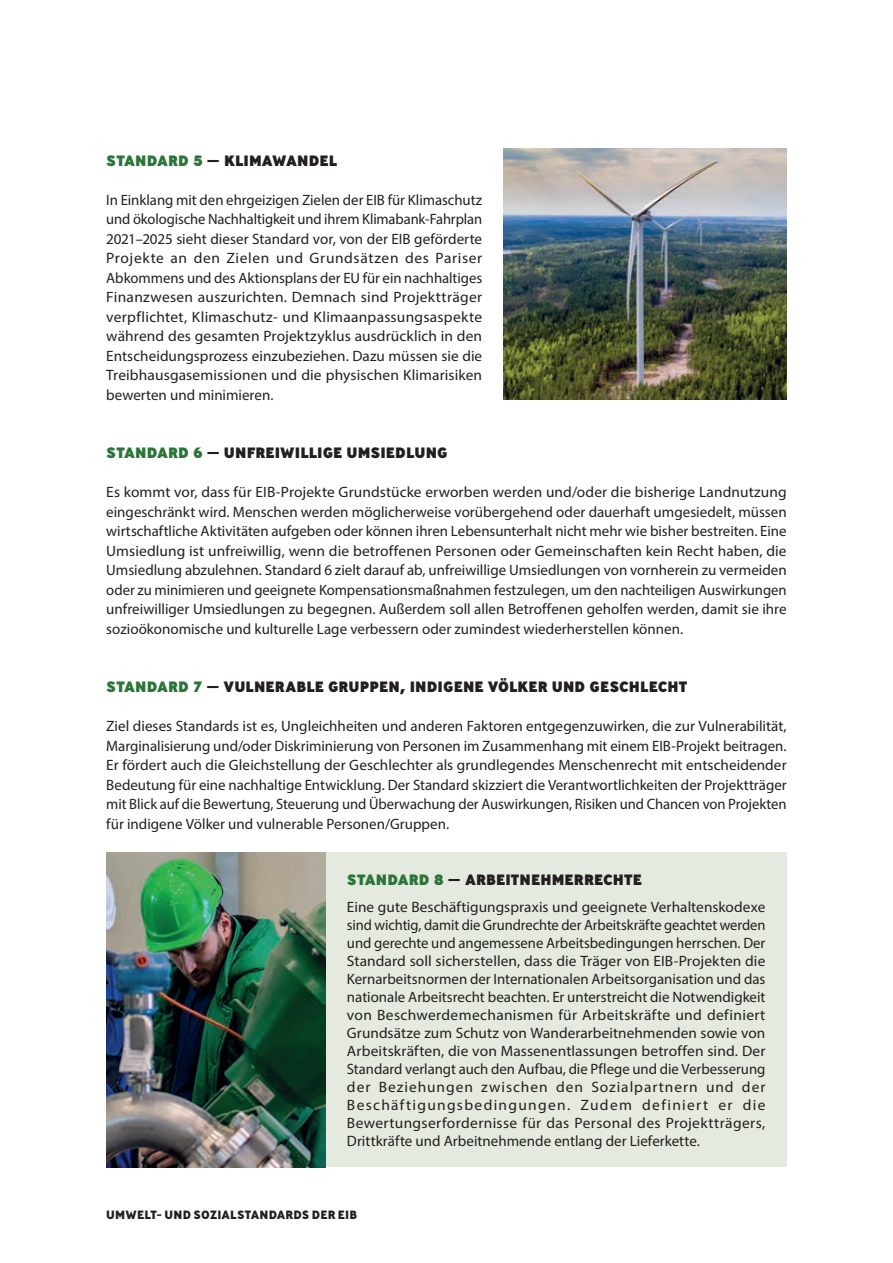
<style>
.page{position:relative;width:893px;height:1263px;background:#fff}
.page>*{position:absolute;margin:0;border:0;box-sizing:border-box;transform-origin:0 0}
.Txt_courant{font:15px/19.5px "Myriad Pro";color:#231f20;text-align:justify}
.Sous-titre{font:800 15px "Ministry";letter-spacing:.01em;color:#231f20}
.t1{font:800 12px "Ministry";letter-spacing:.01em;color:#231f20}
.s1{color:#2c7539}
</style>
<div class="page">
<img style="left:503px;top:149px;width:284px;height:251px">
<img style="left:106px;top:853px;width:220px;height:314px">
<div style="left:326px;top:853px;width:461px;height:314px;background:#e5eae0"></div>
<p class="Sous-titre" style="left:106px;top:150px;width:232px"><span class="s1">STANDARD 5</span> — KLIMAWANDEL</p>
<p class="Txt_courant" style="left:106px;top:190px;width:377px">In Einklang mit den ehrgeizigen Zielen der EIB für Klimaschutz und ökologische Nachhaltigkeit und ihrem Klimabank-Fahrplan 2021–2025 sieht dieser Standard vor, von der EIB geförderte Projekte an den Zielen und Grundsätzen des Pariser Abkommens und des Aktionsplans der EU für ein nachhaltiges Finanzwesen auszurichten. Demnach sind Projektträger verpflichtet, Klimaschutz- und Klimaanpassungsaspekte während des gesamten Projektzyklus ausdrücklich in den Entscheidungsprozess einzubeziehen. Dazu müssen sie die Treibhausgasemissionen und die physischen Klimarisiken bewerten und minimieren.</p>
<p class="Sous-titre" style="left:106px;top:443px;width:343px"><span class="s1">STANDARD 6</span> — UNFREIWILLIGE UMSIEDLUNG</p>
<p class="Txt_courant" style="left:106px;top:482px;width:682px">Es kommt vor, dass für EIB-Projekte Grundstücke erworben werden und/oder die bisherige Landnutzung eingeschränkt wird. Menschen werden möglicherweise vorübergehend oder dauerhaft umgesiedelt, müssen wirtschaftliche Aktivitäten aufgeben oder können ihren Lebensunterhalt nicht mehr wie bisher bestreiten. Eine Umsiedlung ist unfreiwillig, wenn die betroffenen Personen oder Gemeinschaften kein Recht haben, die Umsiedlung abzulehnen. Standard 6 zielt darauf ab, unfreiwillige Umsiedlungen von vornherein zu vermeiden oder zu minimieren und geeignete Kompensationsmaßnahmen festzulegen, um den nachteiligen Auswirkungen unfreiwilliger Umsiedlungen zu begegnen. Außerdem soll allen Betroffenen geholfen werden, damit sie ihre sozioökonomische und kulturelle Lage verbessern oder zumindest wiederherstellen können.</p>
<p class="Sous-titre" style="left:106px;top:677px;width:582px"><span class="s1">STANDARD 7</span> — VULNERABLE GRUPPEN, INDIGENE VÖLKER UND GESCHLECHT</p>
<p class="Txt_courant" style="left:106px;top:716px;width:682px">Ziel dieses Standards ist es, Ungleichheiten und anderen Faktoren entgegenzuwirken, die zur Vulnerabilität, Marginalisierung und/oder Diskriminierung von Personen im Zusammenhang mit einem EIB-Projekt beitragen.<br>Er fördert auch die Gleichstellung der Geschlechter als grundlegendes Menschenrecht mit entscheidender Bedeutung für eine nachhaltige Entwicklung. Der Standard skizziert die Verantwortlichkeiten der Projektträger mit Blick auf die Bewertung, Steuerung und Überwachung der Auswirkungen, Risiken und Chancen von Projekten für indigene Völker und vulnerable Personen/Gruppen.</p>
<p class="Sous-titre" style="left:347px;top:870px;width:296px"><span class="s1">STANDARD 8</span> — ARBEITNEHMERRECHTE</p>
<p class="Txt_courant" style="left:347px;top:897px;width:420px;line-height:18px">Eine gute Beschäftigungspraxis und geeignete Verhaltenskodexe sind wichtig, damit die Grundrechte der Arbeitskräfte geachtet werden und gerechte und angemessene Arbeitsbedingungen herrschen. Der Standard soll sicherstellen, dass die Träger von EIB-Projekten die Kernarbeitsnormen der Internationalen Arbeitsorganisation und das nationale Arbeitsrecht beachten. Er unterstreicht die Notwendigkeit von Beschwerdemechanismen für Arbeitskräfte und definiert Grundsätze zum Schutz von Wanderarbeitnehmenden sowie von Arbeitskräften, die von Massenentlassungen betroffen sind. Der Standard verlangt auch den Aufbau, die Pflege und die Verbesserung der Beziehungen zwischen den Sozialpartnern und der Beschäftigungsbedingungen. Zudem definiert er die Bewertungserfordernisse für das Personal des Projektträgers, Drittkräfte und Arbeitnehmende entlang der Lieferkette.</p>
<p class="t1" style="left:106px;top:1207px;width:252px">UMWELT- UND SOZIALSTANDARDS DER EIB</p>
</div>
